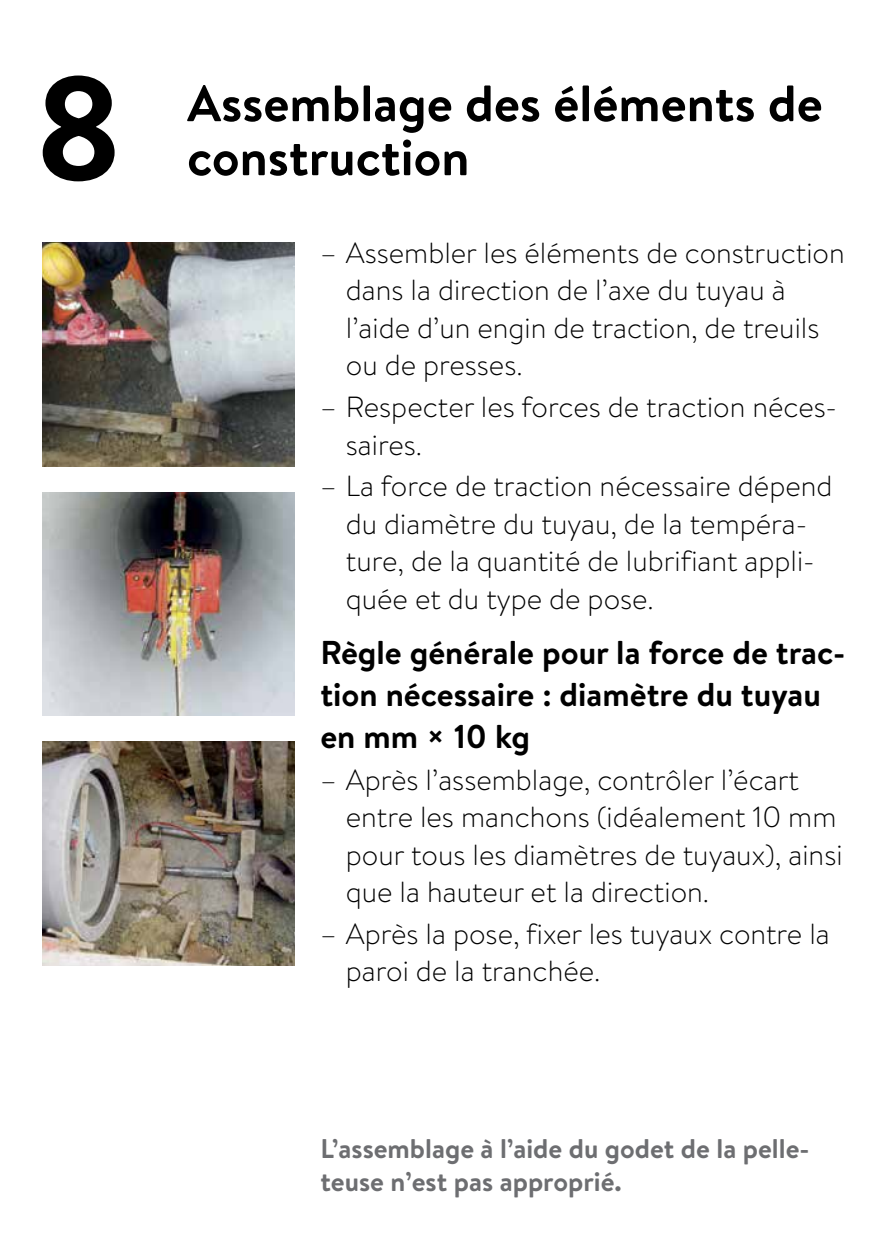
<style>
.page{position:relative;width:893px;height:1259px;background:#fff}
.page>*{position:absolute;margin:0;border:0;box-sizing:border-box;transform-origin:0 0}
.t1{font:700 147px "Brandon Text";color:#000}
.t2{font:700 51px "Brandon Text";color:#000}
.t3{font:700 33px/42px "Brandon Text";color:#000}
.t4{font:300 29.1px/37.5px "Brandon Text";color:#000}
.t5{font:700 27px/33px "Brandon Text";color:#6d6e71}
</style>
<div class="page">
<img style="left:43px;top:242px;width:252px;height:224px">
<img style="left:43px;top:492px;width:252px;height:224px">
<img style="left:43px;top:741px;width:252px;height:224px">
<h1 class="t1" style="left:34px;top:27px;width:91px">8</h1>
<h2 class="t2" style="left:187px;top:68px;width:637px">Assemblage des éléments de</h2>
<h2 class="t2" style="left:187px;top:122px;width:284px">construction</h2>
<p class="t4" style="left:346px;top:234px;width:500px;text-indent:-26px">– Assembler les éléments de construction dans la direction de l’axe du tuyau à l’aide d’un engin de traction, de treuils ou de presses.</p>
<p class="t4" style="left:346px;top:388px;width:493px;text-indent:-26px">– Respecter les forces de traction néces&shy;saires.</p>
<p class="t4" style="left:346px;top:467px;width:488px;text-indent:-26px">– La force de traction nécessaire dépend du diamètre du tuyau, de la tempéra&shy;ture, de la quantité de lubrifiant appli&shy;quée et du type de pose.</p>
<p class="t3" style="left:320px;top:630px;width:526px">Règle générale pour la force de trac&shy;tion nécessaire : diamètre du tuyau en mm × 10 kg</p>
<p class="t4" style="left:346px;top:760px;width:498px;text-indent:-26px">– Après l’assemblage, contrôler l’écart entre les manchons (idéalement 10 mm pour tous les diamètres de tuyaux), ainsi que la hauteur et la direction.</p>
<p class="t4" style="left:346px;top:914px;width:485px;text-indent:-26px">– Après la pose, fixer les tuyaux contre la paroi de la tranchée.</p>
<p class="t5" style="left:320px;top:1131px;width:491px">L’assemblage à l’aide du godet de la pelle&shy;teuse n’est pas approprié.</p>
</div>
